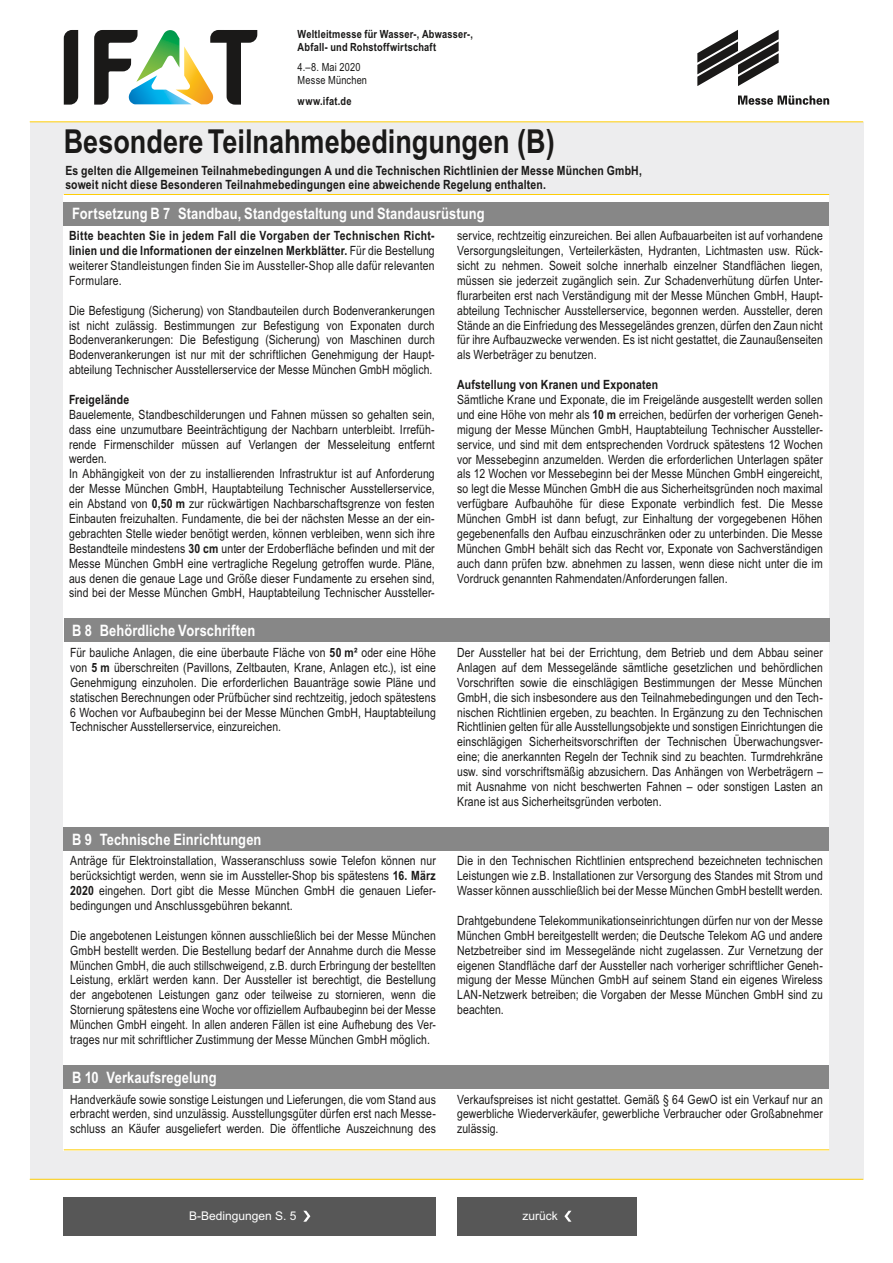
<style>
.page{position:relative;width:893px;height:1263px;background:#fff}
.page>*{position:absolute;margin:0;border:0;box-sizing:border-box;transform-origin:0 0}
.t1{font:700 33px "Arial Narrow";color:#1a1918}
.t2{font:700 15.75px "Arial Narrow";letter-spacing:.005em;color:#fff}
.t3{font:12.75px/14.9px "Arial Narrow";letter-spacing:.01em;color:#1a1918;text-align:justify}
.t4{font:700 12.75px/14.9px "Arial Narrow";letter-spacing:.015em;color:#1a1918}
.t5{font:12px "Arial";color:#fff}
.t6{font:700 11.25px/12.8px "Arial Narrow";letter-spacing:.02em;color:#1a1918}
.t7{font:11.25px/12.8px "Arial Narrow";letter-spacing:.015em;color:#1a1918}
.s1{font-weight:400}
.s2{font-weight:700}
</style>
<div class="page">
<div style="left:30px;top:122px;width:833px;height:1057px;background:#ededee"></div>
<hr style="left:30px;top:1179px;width:833px;height:1px;background:#fecd06">
<div style="left:64px;top:194px;width:765px;height:956px;background:#fff"></div>
<hr style="left:30px;top:121px;width:833px;height:1px;background:#fecd06">
<hr style="left:64px;top:1149px;width:765px;height:1px;background:#fecd06">
<hr style="left:64px;top:194px;width:765px;height:1px;background:#fecd06">
<svg style="left:738px;top:96px;width:91px;height:9px"></svg>
<svg style="left:697px;top:30px;width:82px;height:56px"></svg>
<svg style="left:64px;top:30px;width:14px;height:75px"></svg>
<svg style="left:94px;top:30px;width:163px;height:75px"></svg>
<div style="left:64px;top:1197px;width:372px;height:38px;background:#575757"></div>
<svg style="left:303px;top:1211px;width:7px;height:11px"></svg>
<div style="left:457px;top:1197px;width:180px;height:38px;background:#575757"></div>
<svg style="left:564px;top:1211px;width:7px;height:11px"></svg>
<div style="left:64px;top:202px;width:765px;height:23px;background:#878787"></div>
<div style="left:64px;top:619px;width:765px;height:23px;background:#878787"></div>
<div style="left:64px;top:827px;width:765px;height:23px;background:#878787"></div>
<div style="left:64px;top:1065px;width:765px;height:24px;background:#878787"></div>
<p class="t6" style="left:298px;top:27px;width:177px">Weltleitmesse für Wasser-, Abwasser-,<br>Abfall- und Rohstoffwirtschaft</p>
<p class="t7" style="left:298px;top:61px;width:71px">4.–8. Mai 2020<br>Messe München</p>
<p class="t6" style="left:298px;top:94px;width:55px">www.ifat.de</p>
<h1 class="t1" style="left:64px;top:116px;width:492px">Besondere Teilnahmebedingungen (B)</h1>
<p class="t4" style="left:65px;top:162px;width:578px;line-height:14.2px">Es gelten die Allgemeinen Teilnahmebedingungen A und die Technischen Richtlinien der Messe München GmbH, soweit nicht diese Besonderen Teilnahmebedingungen eine abweichende Regelung enthalten.</p>
<p class="t2" style="left:72px;top:202px;width:414px">Fortsetzung B 7 Standbau, Standgestaltung und Standausrüstung</p>
<p class="t4" style="left:69px;top:228px;width:367px;text-align:justify">Bitte beachten Sie in jedem Fall die Vorgaben der Technischen Richt&shy;linien und die Informationen der einzelnen Merkblätter. <span class="s1">Für die Bestellung weiterer Standleistungen finden Sie im Aussteller-Shop alle dafür relevanten Formulare.</span></p>
<p class="t3" style="left:69px;top:302px;width:367px">Die Befestigung (Sicherung) von Standbauteilen durch Bodenverankerungen ist nicht zulässig. Bestimmungen zur Befestigung von Exponaten durch Bodenverankerungen: Die Befestigung (Sicherung) von Maschinen durch Bodenverankerungen ist nur mit der schriftlichen Genehmigung der Haupt&shy;abteilung Technischer Ausstellerservice der Messe München GmbH möglich.</p>
<p class="t4" style="left:69px;top:391px;width:62px">Freigelände</p>
<p class="t3" style="left:69px;top:406px;width:367px;text-align:left">Bauelemente, Standbeschilderungen und Fahnen müssen so gehalten sein, dass eine unzumutbare Beeinträchtigung der Nachbarn unterbleibt. Irrefüh&shy;rende Firmenschilder müssen auf Verlangen der Messeleitung entfernt werden.<br>In Abhängigkeit von der zu installierenden Infrastruktur ist auf Anforderung der Messe München GmbH, Hauptabteilung Technischer Ausstellerservice, ein Abstand von <span class="s2">0,50 m</span> zur rückwärtigen Nachbarschaftsgrenze von festen Einbauten freizuhalten. Fundamente, die bei der nächsten Messe an der ein&shy;gebrachten Stelle wieder benötigt werden, können verbleiben, wenn sich ihre Bestandteile mindestens <span class="s2">30 cm</span> unter der Erdoberfläche befinden und mit der Messe München GmbH eine vertragliche Regelung getroffen wurde. Pläne, aus denen die genaue Lage und Größe dieser Fundamente zu ersehen sind, sind bei der Messe München GmbH, Hauptabteilung Technischer Aussteller-</p>
<p class="t3" style="left:457px;top:228px;width:367px">service, rechtzeitig einzureichen. Bei allen Aufbauarbeiten ist auf vorhandene Versorgungsleitungen, Verteilerkästen, Hydranten, Lichtmasten usw. Rück&shy;sicht zu nehmen. Soweit solche innerhalb einzelner Standflächen liegen, müssen sie jederzeit zugänglich sein. Zur Schadenverhütung dürfen Unter&shy;flurarbeiten erst nach Verständigung mit der Messe München GmbH, Haupt&shy;abteilung Technischer Ausstellerservice, begonnen werden. Aussteller, deren Stände an die Einfriedung des Messegeländes grenzen, dürfen den Zaun nicht für ihre Aufbauzwecke verwenden. Es ist nicht gestattet, die Zaunaußenseiten als Werbeträger zu benutzen.</p>
<p class="t4" style="left:457px;top:377px;width:203px">Aufstellung von Kranen und Exponaten</p>
<p class="t3" style="left:457px;top:392px;width:367px">Sämtliche Krane und Exponate, die im Freigelände ausgestellt werden sollen und eine Höhe von mehr als <span class="s2">10 m</span> erreichen, bedürfen der vorherigen Geneh&shy;migung der Messe München GmbH, Hauptabteilung Technischer Aussteller&shy;service, und sind mit dem entsprechenden Vordruck spätestens 12 Wochen vor Messebeginn anzumelden. Werden die erforderlichen Unterlagen später als 12 Wochen vor Messebeginn bei der Messe München GmbH eingereicht, so legt die Messe München GmbH die aus Sicherheitsgründen noch maximal verfügbare Aufbauhöhe für diese Exponate verbindlich fest. Die Messe München GmbH ist dann befugt, zur Einhaltung der vorgegebenen Höhen gegebenenfalls den Aufbau einzuschränken oder zu unterbinden. Die Messe München GmbH behält sich das Recht vor, Exponate von Sachverständigen auch dann prüfen bzw. abnehmen zu lassen, wenn diese nicht unter die im Vordruck genannten Rahmendaten/Anforderungen fallen.</p>
<p class="t2" style="left:72px;top:619px;width:185px">B 8 Behördliche Vorschriften</p>
<p class="t3" style="left:70px;top:645px;width:367px">Für bauliche Anlagen, die eine überbaute Fläche von <span class="s2">50 m²</span> oder eine Höhe von <span class="s2">5 m</span> überschreiten (Pavillons, Zeltbauten, Krane, Anlagen etc.), ist eine Genehmigung einzuholen. Die erforderlichen Bauanträge sowie Pläne und statischen Berechnungen oder Prüfbücher sind rechtzeitig, jedoch spätestens 6 Wochen vor Aufbaubeginn bei der Messe München GmbH, Hauptabteilung Technischer Ausstellerservice, einzureichen.</p>
<p class="t3" style="left:457px;top:645px;width:367px">Der Aussteller hat bei der Errichtung, dem Betrieb und dem Abbau seiner Anlagen auf dem Messegelände sämtliche gesetzlichen und behördlichen Vorschriften sowie die einschlägigen Bestimmungen der Messe München GmbH, die sich insbesondere aus den Teilnahmebedingungen und den Tech&shy;nischen Richtlinien ergeben, zu beachten. In Ergänzung zu den Technischen Richtlinien gelten für alle Ausstellungsobjekte und sonstigen Einrichtungen die einschlägigen Sicherheitsvorschriften der Technischen Überwachungsver&shy;eine; die anerkannten Regeln der Technik sind zu beachten. Turmdrehkräne usw. sind vorschriftsmäßig abzusichern. Das Anhängen von Werbeträgern – mit Ausnahme von nicht beschwerten Fahnen – oder sonstigen Lasten an Krane ist aus Sicherheitsgründen verboten.</p>
<p class="t2" style="left:72px;top:827px;width:191px">B 9 Technische Einrichtungen</p>
<p class="t3" style="left:70px;top:853px;width:367px">Anträge für Elektroinstallation, Wasseranschluss sowie Telefon können nur berücksichtigt werden, wenn sie im Aussteller-Shop bis spätestens <span class="s2">16. März 2020</span> eingehen. Dort gibt die Messe München GmbH die genauen Liefer&shy;bedingungen und Anschlussgebühren bekannt.</p>
<p class="t3" style="left:70px;top:927px;width:367px">Die angebotenen Leistungen können ausschließlich bei der Messe München GmbH bestellt werden. Die Bestellung bedarf der Annahme durch die Messe München GmbH, die auch stillschweigend, z.B. durch Erbringung der bestellten Leistung, erklärt werden kann. Der Aussteller ist berechtigt, die Bestellung der angebotenen Leistungen ganz oder teilweise zu stornieren, wenn die Stornierung spätestens eine Woche vor offiziellem Aufbaubeginn bei der Messe München GmbH eingeht. In allen anderen Fällen ist eine Aufhebung des Ver&shy;trages nur mit schriftlicher Zustimmung der Messe München GmbH möglich.</p>
<p class="t2" style="left:72px;top:1065px;width:146px">B 10 Verkaufsregelung</p>
<p class="t3" style="left:70px;top:1091px;width:367px">Handverkäufe sowie sonstige Leistungen und Lieferungen, die vom Stand aus erbracht werden, sind unzulässig. Ausstellungsgüter dürfen erst nach Messe&shy;schluss an Käufer ausgeliefert werden. Die öffentliche Auszeichnung des</p>
<p class="t3" style="left:457px;top:853px;width:367px">Die in den Technischen Richtlinien entsprechend bezeichneten technischen Leistungen wie z.B. Installationen zur Versorgung des Standes mit Strom und Wasser können ausschließlich bei der Messe München GmbH bestellt werden.</p>
<p class="t3" style="left:457px;top:912px;width:367px">Drahtgebundene Telekommunikationseinrichtungen dürfen nur von der Messe München GmbH bereitgestellt werden; die Deutsche Telekom AG und andere Netzbetreiber sind im Messegelände nicht zugelassen. Zur Vernetzung der eigenen Standfläche darf der Aussteller nach vorheriger schriftlicher Geneh&shy;migung der Messe München GmbH auf seinem Stand ein eigenes Wireless LAN-Netzwerk betreiben; die Vorgaben der Messe München GmbH sind zu beachten.</p>
<p class="t3" style="left:457px;top:1091px;width:367px">Verkaufspreises ist nicht gestattet. Gemäß § 64 GewO ist ein Verkauf nur an gewerbliche Wiederverkäufer, gewerbliche Verbraucher oder Großabnehmer zulässig.</p>
<p class="t5" style="left:189px;top:1208px;width:109px">B-Bedingungen S. 5</p>
<p class="t5" style="left:522px;top:1208px;width:37px">zurück</p>
</div>
